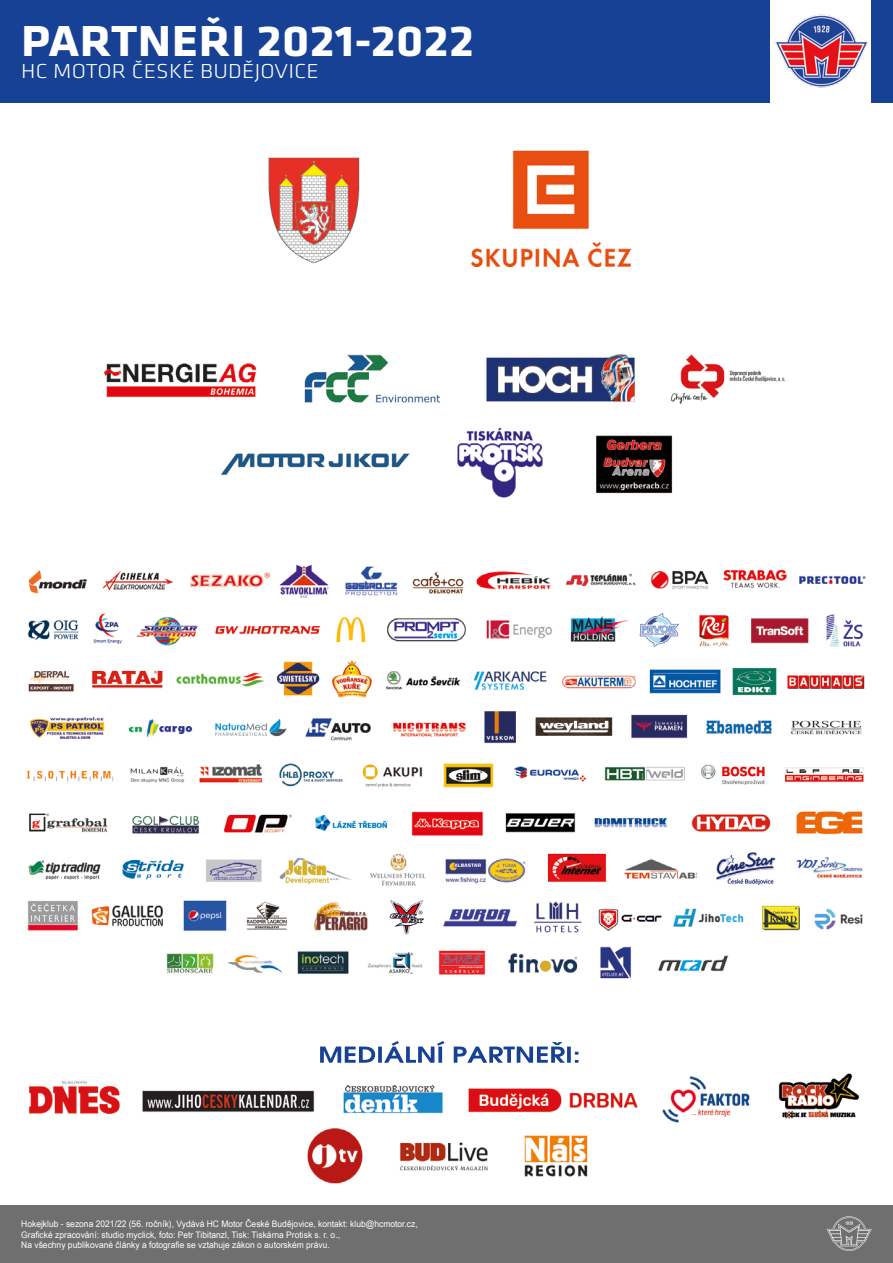
<style>
.page{position:relative;width:893px;height:1263px;background:#fff}
.page>*{position:absolute;margin:0;border:0;box-sizing:border-box;transform-origin:0 0}
.t1{font:700 45px "Klavika";letter-spacing:.01em;color:#fff;scale:1.1 1}
.t2{font:300 21px "Klavika";letter-spacing:.01em;color:#fff;scale:1.1 1}
.t3{font:9px/10.8px "Arial Narrow";color:#fff;scale:1.15 1}
</style>
<div class="page">
<img style="left:26px;top:150px;width:840px;height:1034px">
<div style="left:0;top:1205px;width:893px;height:58px;background:#706f6f"></div>
<svg style="left:827px;top:1216px;width:45px;height:35px"></svg>
<div style="left:0;top:0;width:770px;height:102px;background:#164194"></div>
<img style="left:774px;top:14px;width:95px;height:74px">
<div style="left:872px;top:0;width:21px;height:102px;background:#164194"></div>
<h1 class="t1" style="left:21px;top:16px;width:413px">PARTNEŘI 2021-2022</h1>
<h2 class="t2" style="left:21px;top:59px;width:272px">HC MOTOR ČESKÉ BUDĚJOVICE</h2>
<p class="t3" style="left:21px;top:1218px;width:346px">Hokejklub - sezona 2021/22 (56. ročník), Vydává HC Motor České Budějovice, kontakt: klub@hcmotor.cz,<br>Grafické zpracování: studio myclick, foto: Petr Tibitanzl, Tisk: Tiskárna Protisk s. r. o.,<br>Na všechny publikované články a fotografie se vztahuje zákon o autorském právu.</p>
</div>
